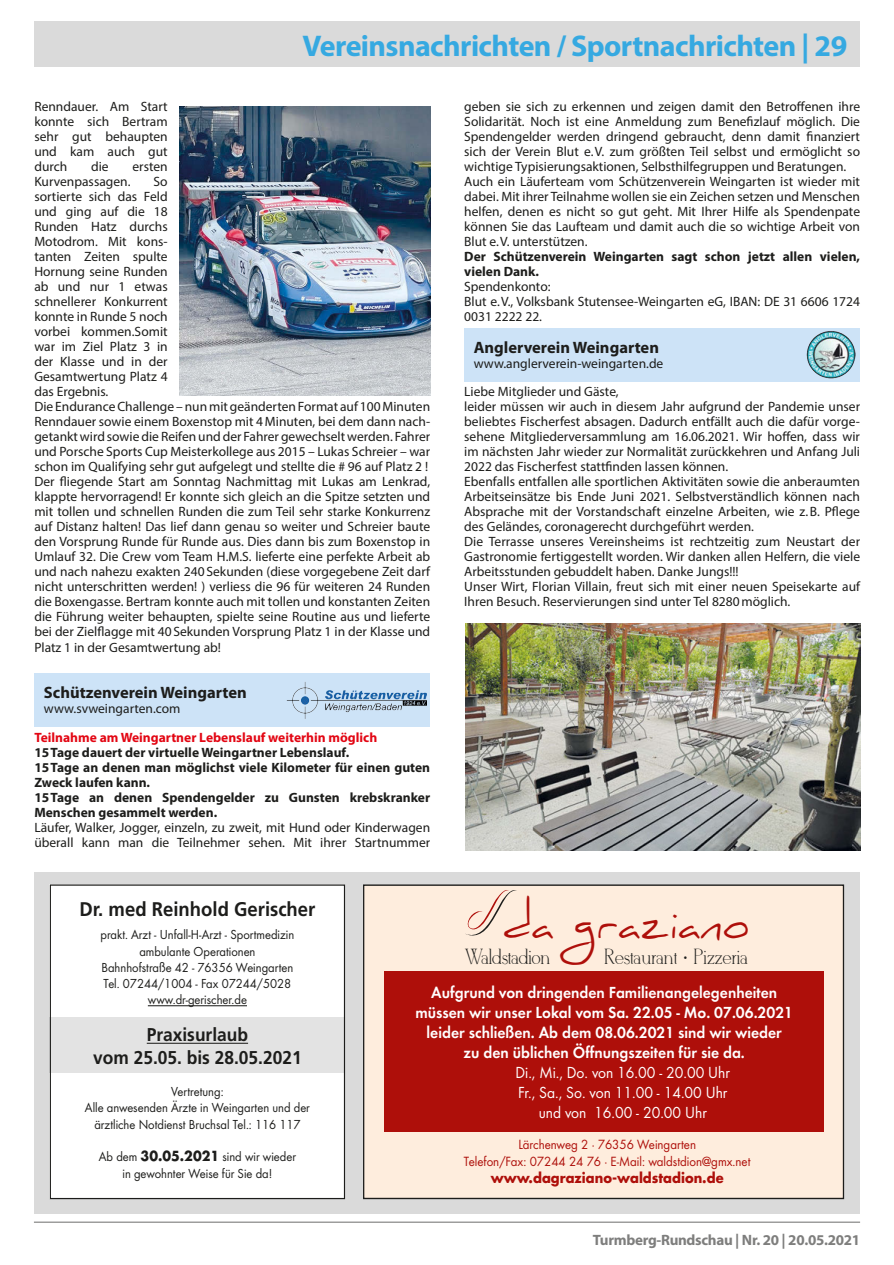
<style>
.page{position:relative;width:894px;height:1265px;background:#fff}
.page>*{position:absolute;margin:0;border:0;box-sizing:border-box;transform-origin:0 0}
.t1{font:46.8px "Daniel";color:#ae0f0a;scale:.94 1}
.t2{font:700 30px "Myriad Pro";letter-spacing:-.02em;color:#36a9e1}
.t3{font:20.4px "Derivia";letter-spacing:.01em;color:#1d1d1b;scale:.94 1}
.t4{font:700 19.8px "Frutiger";color:#1d1d1b;scale:.94 1}
.t5{font:700 18.45px/22.2px "Frutiger";color:#1d1d1b;text-align:center;scale:.94 1}
.t6{font:16.65px "Futura Dem";color:#fff;scale:.94 1}
.t7{font:16.65px "Futura Boo";color:#fff;scale:.94 1}
.t8{font:700 16.5px "Myriad Pro";color:#1d1d1b}
.t9{font:700 15px "Myriad Pro";letter-spacing:-.02em;color:#7e7e7d}
.t10{font:13.8px/16.6px "Futura Boo";color:#ae0f0a;text-align:center;scale:.94 1}
._03_01_-_Lauftext_No{font:13.5px/15px "Myriad Pro";color:#1d1d1b;text-align:justify}
.t11{font:13.5px/16.4px "Futura Boo";color:#1d1d1b;text-align:center;scale:.94 1}
._03_01_-_Lauftext_No-2{font:700 13.5px/15px "Myriad Pro";color:#1d1d1b}
._03_01_-_Lauftext_No-3{font:700 13.5px "Myriad Pro";color:#e30613}
.s1{font-family:"Futura";font-weight:700}
.s2{font-size:52.5px}
.s3{font-family:"Helvetica Neue"}
</style>
<div class="page">
<hr style="left:34px;top:1221px;width:825px;height:2px;background:#9d9d9c">
<div style="left:34px;top:22px;width:825px;height:45px;background:#dadada"></div>
<div style="left:34px;top:673px;width:396px;height:53px;background:#cde3f7"></div>
<img style="left:286px;top:682px;width:140px;height:37px">
<div style="left:464px;top:328px;width:395px;height:53px;background:#cde3f7"></div>
<img style="left:806px;top:331px;width:49px;height:48px">
<img style="left:179px;top:107px;width:251px;height:289px">
<img style="left:465px;top:623px;width:394px;height:227px">
<div style="left:34px;top:872px;width:825px;height:341px;background:#dadada"></div>
<div style="left:363px;top:885px;width:480px;height:313px;background:#feeddd"></div>
<div style="left:363px;top:884px;width:480px;height:315px;border:1px solid #1d1d1b"></div>
<div style="left:384px;top:971px;width:439px;height:161px;background:#ae0f0a"></div>
<svg style="left:465px;top:890px;width:52px;height:46px"></svg>
<div style="left:50px;top:884px;width:295px;height:315px;background:#fff"></div>
<div style="left:50px;top:1016px;width:295px;height:56px;background:#e3e3e3"></div>
<hr style="left:148px;top:1005px;width:99px;height:1px;background:#1d1d1b">
<hr style="left:147px;top:1043px;width:101px;height:1px;background:#1d1d1b">
<div style="left:50px;top:884px;width:295px;height:315px;border:1px solid #1d1d1b"></div>
<p class="t2" style="left:302px;top:26px;width:546px">Vereinsnachrichten / Sportnachrichten | 29</p>
<p class="_03_01_-_Lauftext_No" style="left:34px;top:99px;width:135px">Renndauer. Am Start konnte sich Bertram sehr gut behaupten und kam auch gut durch</p>
<p class="_03_01_-_Lauftext_No" style="left:91px;top:159px;width:19px">die</p>
<p class="_03_01_-_Lauftext_No" style="left:132px;top:159px;width:37px">ersten</p>
<p class="_03_01_-_Lauftext_No" style="left:34px;top:174px;width:98px">Kurvenpassagen.</p>
<p class="_03_01_-_Lauftext_No" style="left:34px;top:174px;width:135px;text-indent:119px">So sortierte sich das Feld und ging auf die 18<br>Runden Hatz durchs Motodrom. Mit kons&shy;tanten Zeiten spulte Hornung seine Runden ab und nur 1 etwas schnellerer Konkurrent konnte in Runde 5 noch vorbei kommen.Somit war im Ziel Platz 3 in der Klasse und in der Gesamtwertung Platz 4 das Ergebnis.</p>
<p class="_03_01_-_Lauftext_No" style="left:34px;top:399px;width:397px">Die Endurance Challenge – nun mit geänderten Format auf 100Minuten Renndauer sowie einem Boxenstop mit 4Minuten, bei dem dann nach&shy;getankt wird sowie die Reifen und der Fahrer gewechselt werden. Fahrer und Porsche Sports Cup Meisterkollege aus 2015 – Lukas Schreier – war schon im Qualifying sehr gut aufgelegt und stellte die # 96 auf Platz 2 !</p>
<p class="_03_01_-_Lauftext_No" style="left:34px;top:474px;width:397px">Der fliegende Start am Sonntag Nachmittag mit Lukas am Lenkrad, klappte hervorragend! Er konnte sich gleich an die Spitze setzten und mit tollen und schnellen Runden die zum Teil sehr starke Konkurrenz auf Distanz halten! Das lief dann genau so weiter und Schreier baute den Vorsprung Runde für Runde aus. Dies dann bis zum Boxenstop in Umlauf 32. Die Crew vom Team H.M.S. lieferte eine perfekte Arbeit ab und nach nahezu exakten 240Sekunden (diese vorgegebene Zeit darf nicht unterschritten werden! ) verliess die 96 für weiteren 24 Runden die Boxengasse. Bertram konnte auch mit tollen und konstanten Zeiten die Führung weiter behaupten, spielte seine Routine aus und lieferte bei der Zielflagge mit 40Sekunden Vorsprung Platz 1 in der Klasse und Platz 1 in der Gesamtwertung ab!</p>
<p class="t8" style="left:44px;top:682px;width:204px">Schützenverein Weingarten</p>
<p class="_03_01_-_Lauftext_No" style="left:44px;top:701px;width:138px">www.svweingarten.com</p>
<p class="_03_01_-_Lauftext_No-3" style="left:34px;top:728px;width:344px">Teilnahme am Weingartner Lebenslauf weiterhin möglich</p>
<p class="_03_01_-_Lauftext_No-2" style="left:34px;top:744px;width:316px">15Tage dauert der virtuelle Weingartner Lebenslauf.</p>
<p class="_03_01_-_Lauftext_No-2" style="left:34px;top:759px;width:397px">15Tage an denen man möglichst viele Kilometer für einen guten<br>Zweck laufen kann.</p>
<p class="_03_01_-_Lauftext_No-2" style="left:34px;top:789px;width:397px">15Tage an denen Spendengelder zu Gunsten krebskranker<br>Menschen gesammelt werden.</p>
<p class="_03_01_-_Lauftext_No" style="left:34px;top:819px;width:397px">Läufer, Walker, Jogger, einzeln, zu zweit, mit Hund oder Kinderwagen überall kann man die Teilnehmer sehen. Mit ihrer Startnummer</p>
<p class="_03_01_-_Lauftext_No" style="left:464px;top:99px;width:397px">geben sie sich zu erkennen und zeigen damit den Betroffenen ihre Solidarität. Noch ist eine Anmeldung zum Benefizlauf möglich. Die Spendengelder werden dringend gebraucht, denn damit finanziert sich der Verein Blut e.V. zum größten Teil selbst und ermöglicht so wichtige Typisierungsaktionen, Selbsthilfegruppen und Beratungen.</p>
<p class="_03_01_-_Lauftext_No" style="left:464px;top:174px;width:397px">Auch ein Läuferteam vom Schützenverein Weingarten ist wieder mit dabei. Mit ihrer Teilnahme wollen sie ein Zeichen setzen und Menschen helfen, denen es nicht so gut geht. Mit Ihrer Hilfe als Spendenpate können Sie das Laufteam und damit auch die so wichtige Arbeit von Blut e.V. unterstützen.</p>
<p class="_03_01_-_Lauftext_No-2" style="left:464px;top:249px;width:397px">Der Schützenverein Weingarten sagt schon jetzt allen vielen, vielen Dank.</p>
<p class="_03_01_-_Lauftext_No" style="left:464px;top:279px;width:88px">Spendenkonto:</p>
<p class="_03_01_-_Lauftext_No" style="left:464px;top:294px;width:397px">Blut e.V., Volksbank Stutensee-Weingarten eG, IBAN: DE 31 6606 1724<br>0031 2222 22.</p>
<p class="t8" style="left:473px;top:337px;width:187px">Anglerverein Weingarten</p>
<p class="_03_01_-_Lauftext_No" style="left:473px;top:356px;width:191px">www.anglerverein-weingarten.de</p>
<p class="_03_01_-_Lauftext_No" style="left:464px;top:384px;width:156px">Liebe Mitglieder und Gäste,</p>
<p class="_03_01_-_Lauftext_No" style="left:464px;top:399px;width:397px">leider müssen wir auch in diesem Jahr aufgrund der Pandemie unser beliebtes Fischerfest absagen. Dadurch entfällt auch die dafür vorge&shy;sehene Mitgliederversammlung am 16.06.2021. Wir hoffen, dass wir im nächsten Jahr wieder zur Normalität zurückkehren und Anfang Juli 2022 das Fischerfest stattfinden lassen können.</p>
<p class="_03_01_-_Lauftext_No" style="left:464px;top:474px;width:397px">Ebenfalls entfallen alle sportlichen Aktivitäten sowie die anberaumten Arbeitseinsätze bis Ende Juni 2021. Selbstverständlich können nach Absprache mit der Vorstandschaft einzelne Arbeiten, wie z.B. Pflege des Geländes, coronagerecht durchgeführt werden.</p>
<p class="_03_01_-_Lauftext_No" style="left:464px;top:534px;width:397px">Die Terrasse unseres Vereinsheims ist rechtzeitig zum Neustart der Gastronomie fertiggestellt worden. Wir danken allen Helfern, die viele Arbeitsstunden gebuddelt haben. Danke Jungs!!!</p>
<p class="_03_01_-_Lauftext_No" style="left:464px;top:579px;width:397px">Unser Wirt, Florian Villain, freut sich mit einer neuen Speisekarte auf<br>Ihren Besuch. Reservierungen sind unter Tel 8280möglich.</p>
<p class="t4" style="left:79px;top:897px;width:252px">Dr. med Reinhold Gerischer</p>
<p class="t11" style="left:100px;top:926px;width:207px">prakt. Arzt - Unfall-H-Arzt - Sportmedizin ambulante Operationen<br>Bahnhofstraße 42 - 76356 Weingarten<br>Tel. 07244/1004 - Fax 07244/5028 www.dr-gerischer.de</p>
<p class="t5" style="left:93px;top:1024px;width:223px">Praxisurlaub<br>vom 25.05. bis 28.05.2021</p>
<p class="t11" style="left:85px;top:1083px;width:241px">Vertretung:<br>Alle anwesenden Ärzte in Weingarten und der ärztliche Notdienst Bruchsal Tel.: 116 117</p>
<p class="t11" style="left:99px;top:1148px;width:211px">Ab dem <span class="s1">30.05.2021</span> sind wir wieder in gewohnter Weise für Sie da!</p>
<p class="t1" style="left:503px;top:894px;width:263px">da <span class="s2">g</span>raziano</p>
<p class="t3" style="left:464px;top:945px;width:92px">Waldstadion</p>
<p class="t3" style="left:604px;top:945px;width:154px">Restaurant <span class="s3">·</span> Pizzeria</p>
<p class="t6" style="left:431px;top:980px;width:369px">Aufgrund von dringenden Familienangelegenheiten</p>
<p class="t6" style="left:415px;top:1000px;width:403px">müssen wir unser Lokal vom Sa. 22.05 - Mo. 07.06.2021</p>
<p class="t6" style="left:426px;top:1020px;width:379px">leider schließen. Ab dem 08.06.2021 sind wir wieder</p>
<p class="t6" style="left:463px;top:1040px;width:300px">zu den üblichen Öffnungszeiten für sie da.</p>
<p class="t7" style="left:515px;top:1062px;width:229px">Di., Mi., Do. von 16.00 - 20.00 Uhr</p>
<p class="t7" style="left:518px;top:1082px;width:224px">Fr., Sa., So. von 11.00 - 14.00 Uhr</p>
<p class="t7" style="left:538px;top:1102px;width:180px">und von 16.00 - 20.00 Uhr</p>
<p class="t10" style="left:463px;top:1136px;width:306px">Lärchenweg 2 · 76356 Weingarten<br>Telefon/Fax: 07244 24 76 · E-Mail: waldstdion@gmx.net <span class="s1">www.dagraziano-waldstadion.de</span></p>
<p class="t9" style="left:592px;top:1230px;width:268px">Turmberg-Rundschau | Nr. 20 | 20.05.2021</p>
</div>
